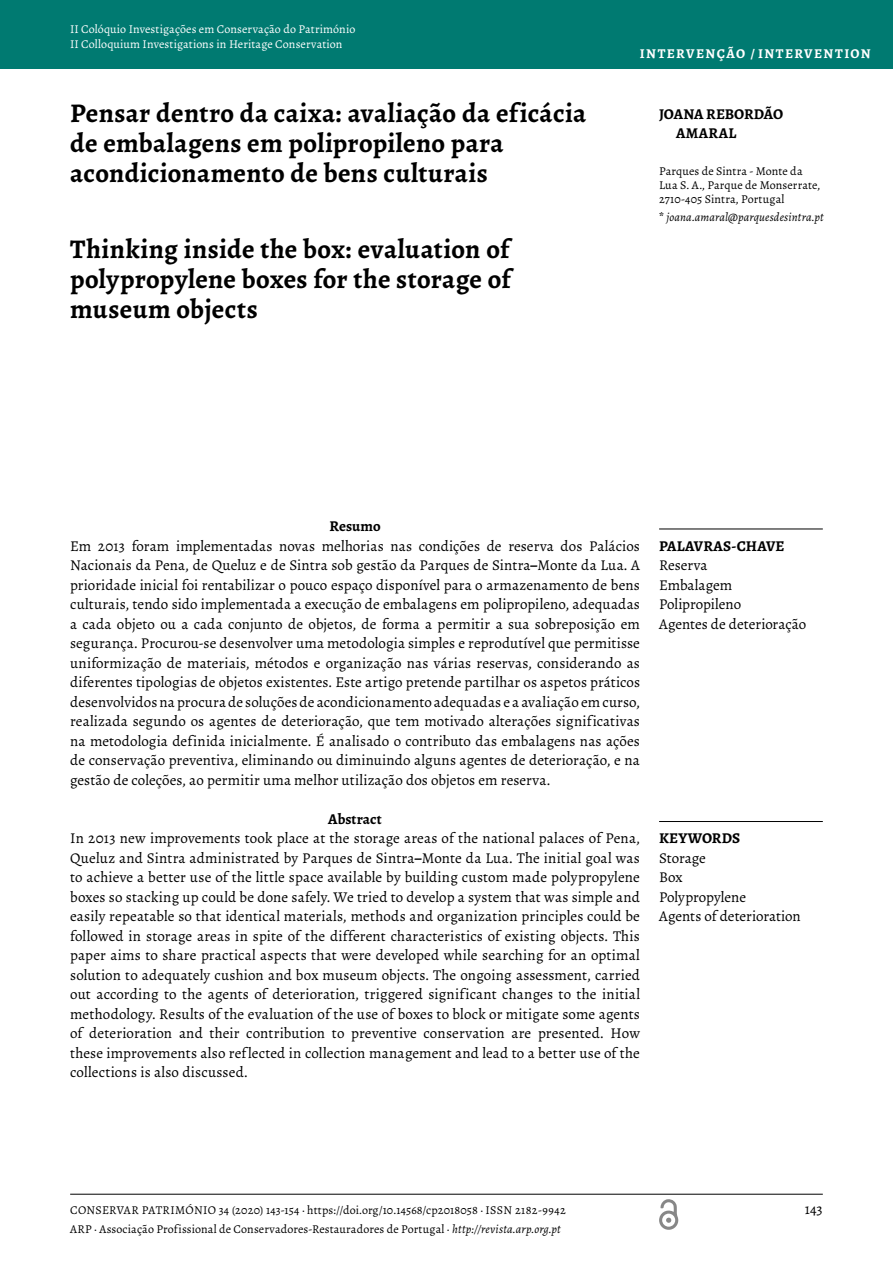
<style>
.page{position:relative;width:893px;height:1263px;background:#fff}
.page>*{position:absolute;margin:0;border:0;box-sizing:border-box;transform-origin:0 0}
.t1{font:700 27px/30px "Alegreya";letter-spacing:.01em;color:#000}
.t2{font:15px/19.5px "Alegreya";letter-spacing:.005em;color:#000}
.t3{font:700 15px/19.5px "Alegreya";letter-spacing:.005em;color:#000}
.t4{font:700 15px "Alegreya";letter-spacing:.095em;color:#fff}
.t5{font:700 13.5px "Alegreya";letter-spacing:.1em;color:#fff}
.t6{font:12px/14.2px "Alegreya";letter-spacing:.01em;color:#000}
.t7{font:12px/14.2px "Alegreya";letter-spacing:.005em;color:#fff}
.t8{font:italic 12px "Alegreya";letter-spacing:.01em;color:#000}
.s1{font-weight:700;font-style:normal}
.s2{font-weight:700}
.s3{font-style:italic}
</style>
<div class="page">
<hr style="left:70px;top:1194px;width:753px;height:1px;background:#000">
<svg style="left:659px;top:1199px;width:20px;height:31px"></svg>
<div style="left:0;top:0;width:893px;height:69px;background:#007a71"></div>
<hr style="left:659px;top:821px;width:164px;height:1px;background:#000">
<hr style="left:659px;top:529px;width:164px;height:1px;background:#000">
<p class="t7" style="left:70px;top:22px;width:287px">II Colóquio Investigações em Conservação do Património<br>II Colloquium Investigations in Heritage Conservation</p>
<h1 class="t1" style="left:70px;top:98px;width:518px">Pensar dentro da caixa: avaliação da eficácia de embalagens em polipropileno para acondicionamento de bens culturais</h1>
<h1 class="t1" style="left:70px;top:234px;width:442px;text-align:justify">Thinking inside the box: evaluation of polypropylene boxes for the storage of museum objects</h1>
<p class="t5" style="left:640px;top:45px;width:232px">INTERVENÇÃO / INTERVENTION</p>
<p class="t4" style="left:659px;top:44px;width:146px">ARTICLE / ARTIGO</p>
<p class="t3" style="left:676px;top:104px;width:109px;text-indent:-17px">JOANA REBORDÃO<br>AMARAL</p>
<p class="t6" style="left:659px;top:164px;width:163px">Parques de Sintra - Monte da<br>Lua S. A., Parque de Monserrate,<br>2710-405 Sintra, Portugal</p>
<p class="t8" style="left:659px;top:210px;width:166px"><span class="s1">*</span> joana.amaral@parquesdesintra.pt</p>
<p class="t3" style="left:329px;top:516px;width:53px">Resumo</p>
<p class="t2" style="left:70px;top:536px;width:571px;text-align:justify">Em 2013 foram implementadas novas melhorias nas condições de reserva dos Palácios Nacionais da Pena, de Queluz e de Sintra sob gestão da Parques de Sintra<span class="s2">–</span>Monte da Lua. A prioridade inicial foi rentabilizar o pouco espaço disponível para o armazenamento de bens culturais, tendo sido implementada a execução de embalagens em polipropileno, adequadas a cada objeto ou a cada conjunto de objetos, de forma a permitir a sua sobreposição em segurança. Procurou-se desenvolver uma metodologia simples e reprodutível que permitisse uniformização de materiais, métodos e organização nas várias reservas, considerando as diferentes tipologias de objetos existentes. Este artigo pretende partilhar os aspetos práticos desenvolvidos na procura de soluções de acondicionamento adequadas e a avaliação em curso, realizada segundo os agentes de deterioração, que tem motivado alterações significativas na metodologia definida inicialmente. É analisado o contributo das embalagens nas ações de conservação preventiva, eliminando ou diminuindo alguns agentes de deterioração, e na gestão de coleções, ao permitir uma melhor utilização dos objetos em reserva.</p>
<p class="t3" style="left:328px;top:809px;width:55px">Abstract</p>
<p class="t2" style="left:70px;top:828px;width:571px;text-align:justify">In 2013 new improvements took place at the storage areas of the national palaces of Pena, Queluz and Sintra administrated by Parques de Sintra<span class="s2">–</span>Monte da Lua. The initial goal was to achieve a better use of the little space available by building custom made polypropylene boxes so stacking up could be done safely. We tried to develop a system that was simple and easily repeatable so that identical materials, methods and organization principles could be followed in storage areas in spite of the different characteristics of existing objects. This paper aims to share practical aspects that were developed while searching for an optimal solution to adequately cushion and box museum objects. The ongoing assessment, carried out according to the agents of deterioration, triggered significant changes to the initial methodology. Results of the evaluation of the use of boxes to block or mitigate some agents of deterioration and their contribution to preventive conservation are presented. How these improvements also reflected in collection management and lead to a better use of the collections is also discussed.</p>
<p class="t3" style="left:659px;top:536px;width:127px">PALAVRAS-CHAVE</p>
<p class="t2" style="left:659px;top:555px;width:149px">Reserva<br>Embalagem<br>Polipropileno<br>Agentes de deterioração</p>
<p class="t3" style="left:659px;top:828px;width:83px">KEYWORDS</p>
<p class="t2" style="left:659px;top:848px;width:143px">Storage<br>Box<br>Polypropylene<br>Agents of deterioration</p>
<p class="t6" style="left:70px;top:1200px;width:497px;line-height:19.5px">CONSERVAR PATRIMÓNIO 34 (2020) 143-154 · https://doi.org/10.14568/cp2018058 · ISSN 2182-9942<br>ARP · Associação Profissional de Conservadores-Restauradores de Portugal · <span class="s3">http://revista.arp.org.pt</span></p>
<p class="t2" style="left:805px;top:1199px;width:20px">143</p>
</div>
